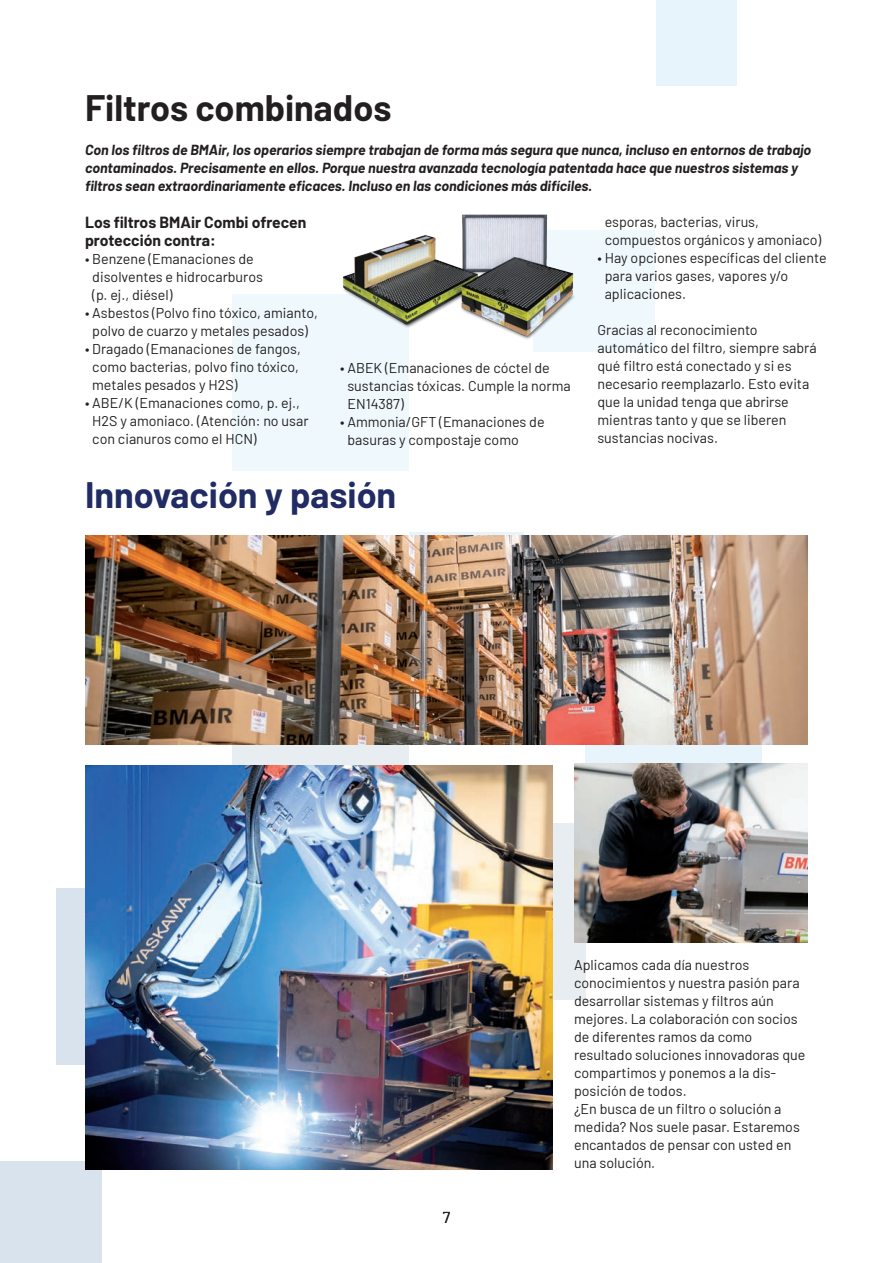
<style>
.page{position:relative;width:893px;height:1263px;background:#fff}
.page>*{position:absolute;margin:0;border:0;box-sizing:border-box;transform-origin:0 0}
.t1{font:700 36px "Barlow";color:#231f20}
.t2{font:700 36px "Barlow";color:#212b64}
.t3{font:700 15.75px/18px "Barlow";color:#231f20}
.t4{font:15.75px "Barlow";color:#231f20}
.t5{font:14.25px/18px "Barlow";color:#231f20}
.t6{font:italic 700 14.25px/18px "Barlow";color:#231f20}
</style>
<div class="page">
<div style="left:232px;top:294px;width:177px;height:177px;background:#eff9fd"></div>
<div style="left:533px;top:230px;width:122px;height:122px;background:#eff9fd"></div>
<div style="left:656px;top:0;width:81px;height:86px;background:#e8f4fb"></div>
<div style="left:409px;top:532px;width:115px;height:115px;background:linear-gradient(to right,#e8f4fb,#e8f4fb)"></div>
<div style="left:232px;top:647px;width:177px;height:177px;background:#e7edf1"></div>
<svg style="left:585px;top:744px;width:177px;height:20px;background:#e3ecf1"></svg>
<div style="left:56px;top:888px;width:176px;height:176px;background:#d9e3ee"></div>
<div style="left:0;top:1161px;width:102px;height:102px;background:#d9e3ee"></div>
<div style="left:409px;top:824px;width:176px;height:176px;background:#e7edf1"></div>
<img style="left:574px;top:764px;width:234px;height:179px">
<img style="left:85px;top:765px;width:468px;height:404px">
<img style="left:85px;top:536px;width:723px;height:208px">
<img style="left:343px;top:214px;width:232px;height:125px">
<h1 class="t1" style="left:85px;top:81px;width:308px">Filtros combinados</h1>
<p class="t6" style="left:85px;top:139px;width:728px">Con los filtros de BMAir, los operarios siempre trabajan de forma más segura que nunca, incluso en entornos de trabajo contaminados. Precisamente en ellos. Porque nuestra avanzada tecnología patentada hace que nuestros sistemas y filtros sean extraordinariamente eficaces. Incluso en las condiciones más difíciles.</p>
<p class="t3" style="left:85px;top:212px;width:223px">Los filtros BMAir Combi ofrecen protección contra:</p>
<p class="t5" style="left:92px;top:249px;width:172px;text-indent:-7px">• Benzene (Emanaciones de disolventes e hidrocarburos (p. ej., diésel)</p>
<p class="t5" style="left:85px;top:303px;width:234px;text-align:center">• Asbestos (Polvo fino tóxico, amianto, polvo de cuarzo y metales pesados)</p>
<p class="t5" style="left:92px;top:339px;width:210px;text-indent:-7px">• Dragado (Emanaciones de fangos, como bacterias, polvo fino tóxico, metales pesados y H2S)</p>
<p class="t5" style="left:92px;top:393px;width:218px;text-indent:-7px">• ABE/K (Emanaciones como, p. ej.,<br>H2S y amoniaco. (Atención: no usar con cianuros como el HCN)</p>
<p class="t5" style="left:347px;top:357px;width:225px;text-indent:-7px">• ABEK (Emanaciones de cóctel de sustancias tóxicas. Cumple la norma<br>EN14387)</p>
<p class="t5" style="left:347px;top:411px;width:199px;text-indent:-7px">• Ammonia/GFT (Emanaciones de basuras y compostaje como</p>
<h1 class="t2" style="left:85px;top:468px;width:313px">Innovación y pasión</h1>
<p class="t5" style="left:605px;top:212px;width:218px">esporas, bacterias, virus, compuestos orgánicos y amoniaco)</p>
<p class="t5" style="left:605px;top:248px;width:223px;text-indent:-7px">• Hay opciones específicas del cliente para varios gases, vapores y/o aplicaciones.</p>
<p class="t5" style="left:597px;top:320px;width:221px">Gracias al reconocimiento automático del filtro, siempre sabrá qué filtro está conectado y si es necesario reemplazarlo. Esto evita que la unidad tenga que abrirse mientras tanto y que se liberen sustancias nocivas.</p>
<p class="t4" style="left:443px;top:1206px;width:9px">7</p>
<p class="t5" style="left:574px;top:955px;width:233px">Aplicamos cada día nuestros conocimientos y nuestra pasión para desarrollar sistemas y filtros aún mejores. La colaboración con socios de diferentes ramos da como resultado soluciones innovadoras que compartimos y ponemos a la dis&shy;posición de todos.<br>¿En busca de un filtro o solución a medida? Nos suele pasar. Estaremos encantados de pensar con usted en una solución.</p>
</div>
